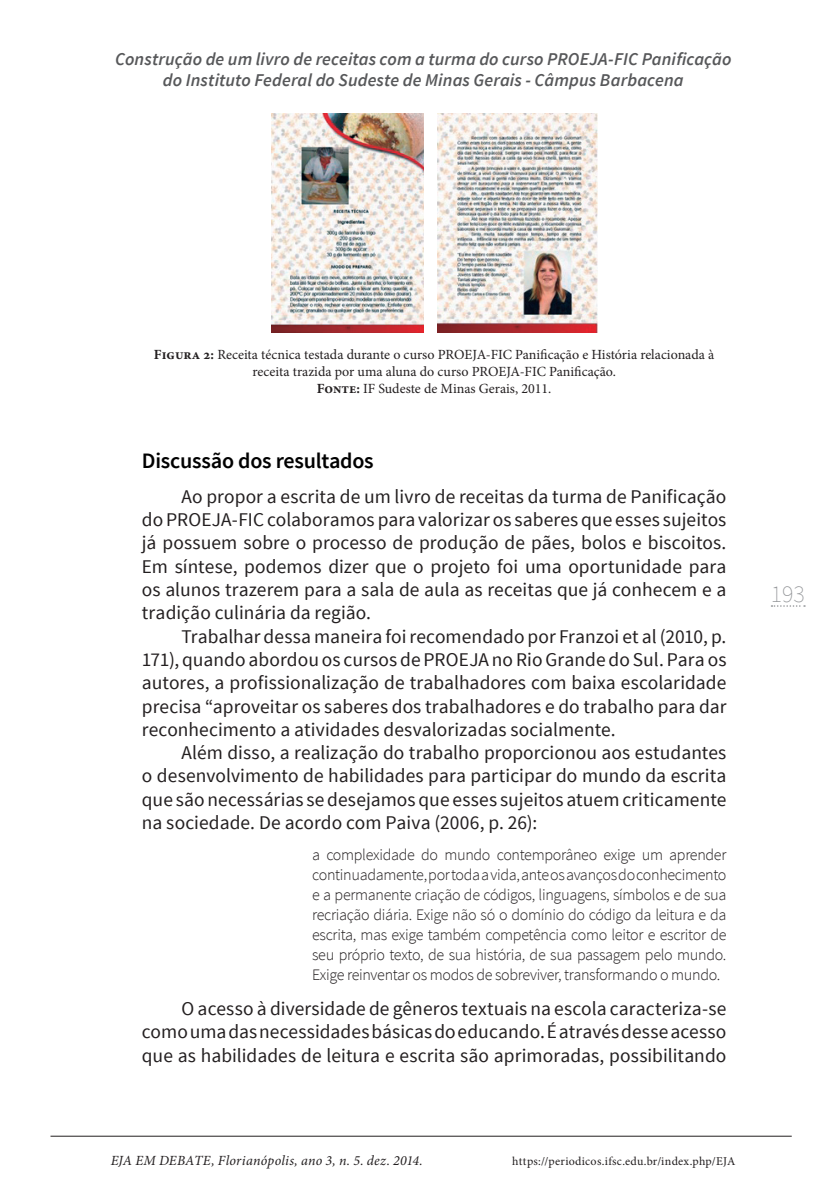
<style>
.page{position:relative;width:840px;height:1191px;background:#fff}
.page>*{position:absolute;margin:0;border:0;box-sizing:border-box;transform-origin:0 0}
.t1{font:200 24px "Source Sans Pro";color:#939598}
.t2{font:600 22px "Source Sans Pro";letter-spacing:-.01em;color:#000}
.t3{font:19.4px/23.2px "Source Sans Pro";letter-spacing:.005em;color:#231f20;text-align:justify}
.t4{font:italic 600 18px/21.6px "Source Sans Pro";letter-spacing:.005em;color:#57585a;text-align:center}
.t5{font:300 16px/20px "Source Sans Pro";letter-spacing:-.02em;color:#231f20;text-align:justify}
.t6{font:14px/16.8px "Minion Pro";color:#231f20;text-align:center}
.t7{font:italic 14px "Minion Pro";letter-spacing:.015em;color:#231f20}
.t8{font:12px "Minion Pro";letter-spacing:.02em;color:#231f20}
.s1{font-weight:700}
</style>
<div class="page">
<svg style="left:771px;top:605px;width:33px;height:2px"></svg>
<hr style="left:50px;top:1135px;width:741px;height:1px;background:#231f20">
<img style="left:437px;top:113px;width:160px;height:219px">
<img style="left:271px;top:113px;width:152px;height:219px">
<p class="t4" style="left:115px;top:48px;width:617px">Construção de um livro de receitas com a turma do curso PROEJA-FIC Panificação do Instituto Federal do Sudeste de Minas Gerais - Câmpus Barbacena</p>
<p class="t6" style="left:154px;top:346px;width:561px"><span class="s1">Figura 2:</span> Receita técnica testada durante o curso PROEJA-FIC Panificação e História relacionada à receita trazida por uma aluna do curso PROEJA-FIC Panificação.<br><span class="s1">Fonte:</span> IF Sudeste de Minas Gerais, 2011.</p>
<p class="t2" style="left:142px;top:447px;width:233px">Discussão dos resultados</p>
<p class="t3" style="left:142px;top:485px;width:585px;text-indent:40px">Ao propor a escrita de um livro de receitas da turma de Panificação do PROEJA-FIC colaboramos para valorizar os saberes que esses sujeitos já possuem sobre o processo de produção de pães, bolos e biscoitos.<br>Em síntese, podemos dizer que o projeto foi uma oportunidade para os alunos trazerem para a sala de aula as receitas que já conhecem e a tradição culinária da região.</p>
<p class="t3" style="left:142px;top:625px;width:585px;text-indent:40px">Trabalhar dessa maneira foi recomendado por Franzoi et al (2010, p.<br>171), quando abordou os cursos de PROEJA no Rio Grande do Sul. Para os autores, a profissionalização de trabalhadores com baixa escolaridade precisa “aproveitar os saberes dos trabalhadores e do trabalho para dar reconhecimento a atividades desvalorizadas socialmente.</p>
<p class="t3" style="left:142px;top:741px;width:585px;text-indent:40px">Além disso, a realização do trabalho proporcionou aos estudantes o desenvolvimento de habilidades para participar do mundo da escrita que são necessárias se desejamos que esses sujeitos atuem criticamente na sociedade. De acordo com Paiva (2006, p. 26):</p>
<p class="t5" style="left:312px;top:845px;width:415px">a complexidade do mundo contemporâneo exige um aprender continuadamente, por toda a vida, ante os avanços do conhecimento e a permanente criação de códigos, linguagens, símbolos e de sua recriação diária. Exige não só o domínio do código da leitura e da escrita, mas exige também competência como leitor e escritor de seu próprio texto, de sua história, de sua passagem pelo mundo.<br>Exige reinventar os modos de sobreviver, transformando o mundo.</p>
<p class="t3" style="left:142px;top:997px;width:585px;text-indent:40px">O acesso à diversidade de gêneros textuais na escola caracteriza-se como uma das necessidades básicas do educando. É através desse acesso que as habilidades de leitura e escrita são aprimoradas, possibilitando</p>
<p class="t7" style="left:111px;top:1151px;width:313px">EJA EM DEBATE, Florianópolis, ano 3, n. 5. dez. 2014.</p>
<p class="t8" style="left:512px;top:1153px;width:224px">https://periodicos.ifsc.edu.br/index.php/EJA</p>
<p class="t1" style="left:770px;top:579px;width:35px">193</p>
</div>
